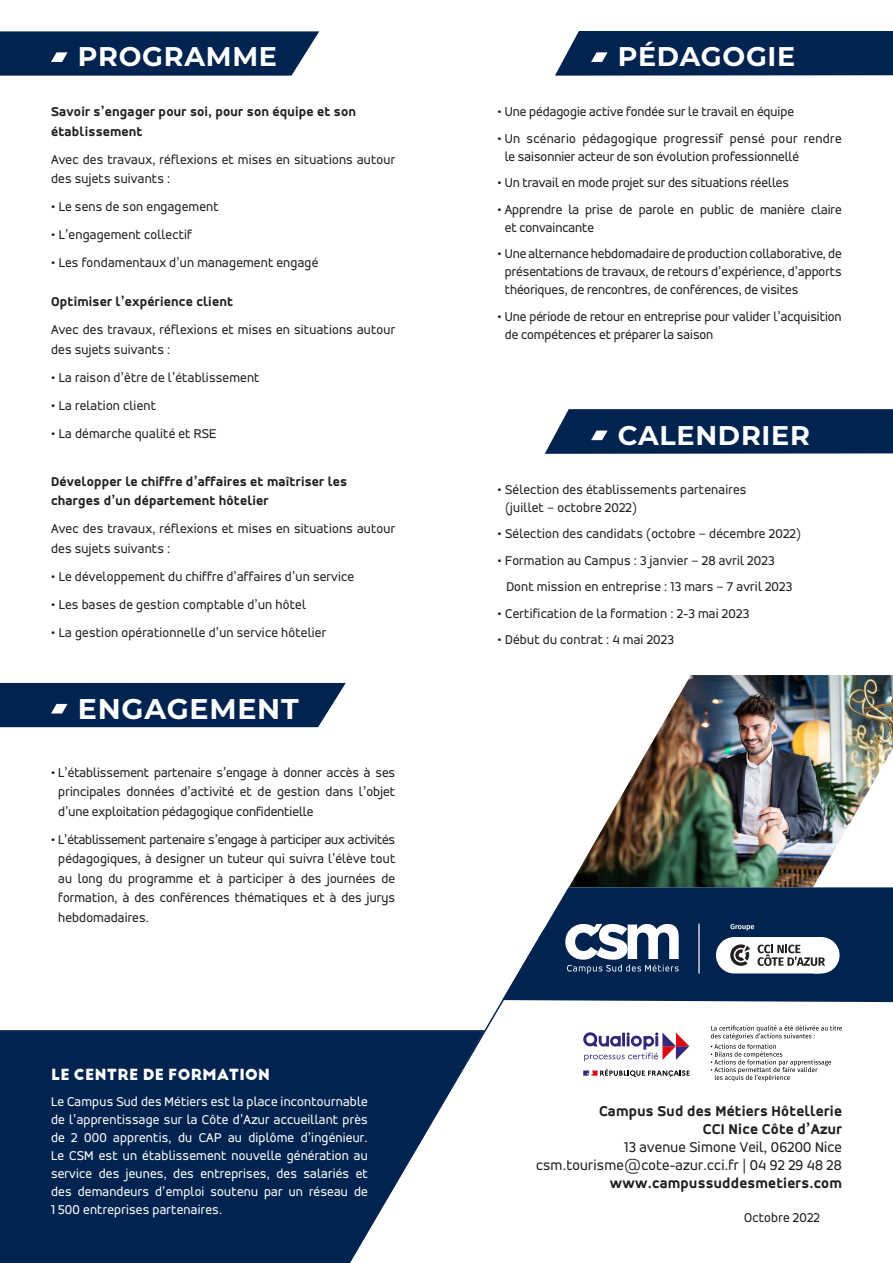
<style>
.page{position:relative;width:893px;height:1263px;background:#fff}
.page>*{position:absolute;margin:0;border:0;box-sizing:border-box;transform-origin:0 0}
.t1{font:700 28.5px "Montserrat";letter-spacing:.03em;color:#fff}
.t2{font:700 27px "Montserrat";letter-spacing:.03em;color:#fff}
.t3{font:800 15px "Accord Alt";letter-spacing:.015em;color:#231f20}
.t4{font:15px "Accord Alt";letter-spacing:.015em;color:#231f20}
.t5{font:700 15px "Big John PRO";letter-spacing:.015em;color:#fff}
.t6{font:13.5px/19.5px "Accord Alt";letter-spacing:.015em;color:#231f20}
.t7{font:13.5px/18px "Accord Alt";letter-spacing:.015em;color:#fff;text-align:justify}
.t8{font:800 13.5px/19.5px "Accord Alt";letter-spacing:.015em;color:#231f20}
</style>
<div class="page">
<div style="left:0;top:1030px;width:342px;height:233px;background:#00234f"></div>
<img style="left:569px;top:675px;width:324px;height:212px">
<svg style="left:545px;top:409px;width:348px;height:45px;background:#0d2f58"></svg>
<svg style="left:544px;top:887px;width:349px;height:115px;background:#2e4a6d"></svg>
<hr style="left:698px;top:924px;width:2px;height:49px;background:#fff">
<svg style="left:342px;top:928px;width:204px;height:335px"></svg>
<div style="left:555px;top:31px;width:338px;height:45px;background:#00234f"></div>
<svg style="left:0;top:31px;width:319px;height:45px;background:#10315a"></svg>
<svg style="left:0;top:682px;width:346px;height:45px;background:#11315a"></svg>
<svg style="left:583px;top:1032px;width:106px;height:29px"></svg>
<svg style="left:583px;top:1069px;width:107px;height:8px"></svg>
<svg style="left:711px;top:1025px;width:131px;height:56px"></svg>
<p class="t2" style="left:78px;top:37px;width:201px">PROGRAMME</p>
<p class="t2" style="left:618px;top:37px;width:179px">PÉDAGOGIE</p>
<p class="t8" style="left:51px;top:102px;width:306px">Savoir s’engager pour soi, pour son équipe et son établissement</p>
<p class="t6" style="left:51px;top:150px;width:346px">Avec des travaux, réflexions et mises en situations autour des sujets suivants :</p>
<p class="t6" style="left:51px;top:197px;width:169px">• Le sens de son engagement</p>
<p class="t6" style="left:51px;top:225px;width:142px">• L’engagement collectif</p>
<p class="t6" style="left:51px;top:253px;width:269px">• Les fondamentaux d’un management engagé</p>
<p class="t8" style="left:51px;top:292px;width:183px">Optimiser l’expérience client</p>
<p class="t6" style="left:51px;top:320px;width:346px">Avec des travaux, réflexions et mises en situations autour des sujets suivants :</p>
<p class="t6" style="left:51px;top:368px;width:210px">• La raison d’être de l’établissement</p>
<p class="t6" style="left:51px;top:396px;width:106px">• La relation client</p>
<p class="t6" style="left:51px;top:424px;width:167px">• La démarche qualité et RSE</p>
<p class="t8" style="left:51px;top:471px;width:298px">Développer le chiffre d’affaires et maîtriser les charges d’un département hôtelier</p>
<p class="t6" style="left:51px;top:519px;width:346px">Avec des travaux, réflexions et mises en situations autour des sujets suivants :</p>
<p class="t6" style="left:51px;top:566px;width:305px">• Le développement du chiffre d’affaires d’un service</p>
<p class="t6" style="left:51px;top:594px;width:256px">• Les bases de gestion comptable d’un hôtel</p>
<p class="t6" style="left:51px;top:622px;width:277px">• La gestion opérationnelle d’un service hôtelier</p>
<p class="t1" style="left:78px;top:689px;width:222px">ENGAGEMENT</p>
<p class="t6" style="left:58px;top:762px;width:338px;text-align:justify;text-indent:-7px">• L’établissement partenaire s’engage à donner accès à ses principales données d’activité et de gestion dans l’objet d’une exploitation pédagogique confidentielle</p>
<p class="t6" style="left:58px;top:829px;width:338px;text-align:justify;text-indent:-7px">• L’établissement partenaire s’engage à participer aux activités pédagogiques, à designer un tuteur qui suivra l’élève tout au long du programme et à participer à des journées de formation, à des conférences thématiques et à des jurys hebdomadaires.</p>
<p class="t5" style="left:51px;top:1065px;width:220px">LE CENTRE DE FORMATION</p>
<p class="t7" style="left:51px;top:1093px;width:318px">Le Campus Sud des Métiers est la place incontournable de l’apprentissage sur la Côte d’Azur accueillant près de 2 000 apprentis, du CAP au diplôme d’ingénieur.<br>Le CSM est un établissement nouvelle génération au service des jeunes, des entreprises, des salariés et des demandeurs d’emploi soutenu par un réseau de 1 500 entreprises partenaires.</p>
<p class="t6" style="left:497px;top:102px;width:298px">• Une pédagogie active fondée sur le travail en équipe</p>
<p class="t6" style="left:505px;top:130px;width:338px;line-height:18px;text-indent:-7px">• Un scénario pédagogique progressif pensé pour rendre le saisonnier acteur de son évolution professionnellé</p>
<p class="t6" style="left:497px;top:173px;width:293px">• Un travail en mode projet sur des situations réelles</p>
<p class="t6" style="left:505px;top:201px;width:338px;line-height:18px;text-indent:-7px">• Apprendre la prise de parole en public de manière claire et convaincante</p>
<p class="t6" style="left:505px;top:245px;width:338px;line-height:18px;text-align:justify;text-indent:-7px">• Une alternance hebdomadaire de production collaborative, de présentations de travaux, de retours d’expérience, d’apports théoriques, de rencontres, de conférences, de visites</p>
<p class="t6" style="left:505px;top:308px;width:338px;line-height:18px;text-indent:-7px">• Une période de retour en entreprise pour valider l’acquisition de compétences et préparer la saison</p>
<p class="t2" style="left:618px;top:415px;width:194px">CALENDRIER</p>
<p class="t6" style="left:505px;top:480px;width:243px;line-height:18px;text-indent:-8px">• Sélection des établissements partenaires (juillet – octobre 2022)</p>
<p class="t6" style="left:497px;top:524px;width:305px">• Sélection des candidats (octobre – décembre 2022)</p>
<p class="t6" style="left:497px;top:551px;width:279px">• Formation au Campus : 3 janvier – 28 avril 2023</p>
<p class="t6" style="left:506px;top:577px;width:288px">Dont mission en entreprise : 13 mars – 7 avril 2023</p>
<p class="t6" style="left:497px;top:604px;width:253px">• Certification de la formation : 2-3 mai 2023</p>
<p class="t6" style="left:497px;top:630px;width:178px">• Début du contrat : 4 mai 2023</p>
<p class="t3" style="left:599px;top:1102px;width:244px">Campus Sud des Métiers Hôtellerie</p>
<p class="t3" style="left:703px;top:1120px;width:140px">CCI Nice Côte d’Azur</p>
<p class="t4" style="left:624px;top:1138px;width:219px">13 avenue Simone Veil, 06200 Nice</p>
<p class="t4" style="left:536px;top:1156px;width:307px">csm.tourisme@cote-azur.cci.fr | 04 92 29 48 28</p>
<p class="t3" style="left:610px;top:1174px;width:234px">www.campussuddesmetiers.com</p>
<p class="t6" style="left:744px;top:1208px;width:77px">Octobre 2022</p>
</div>
